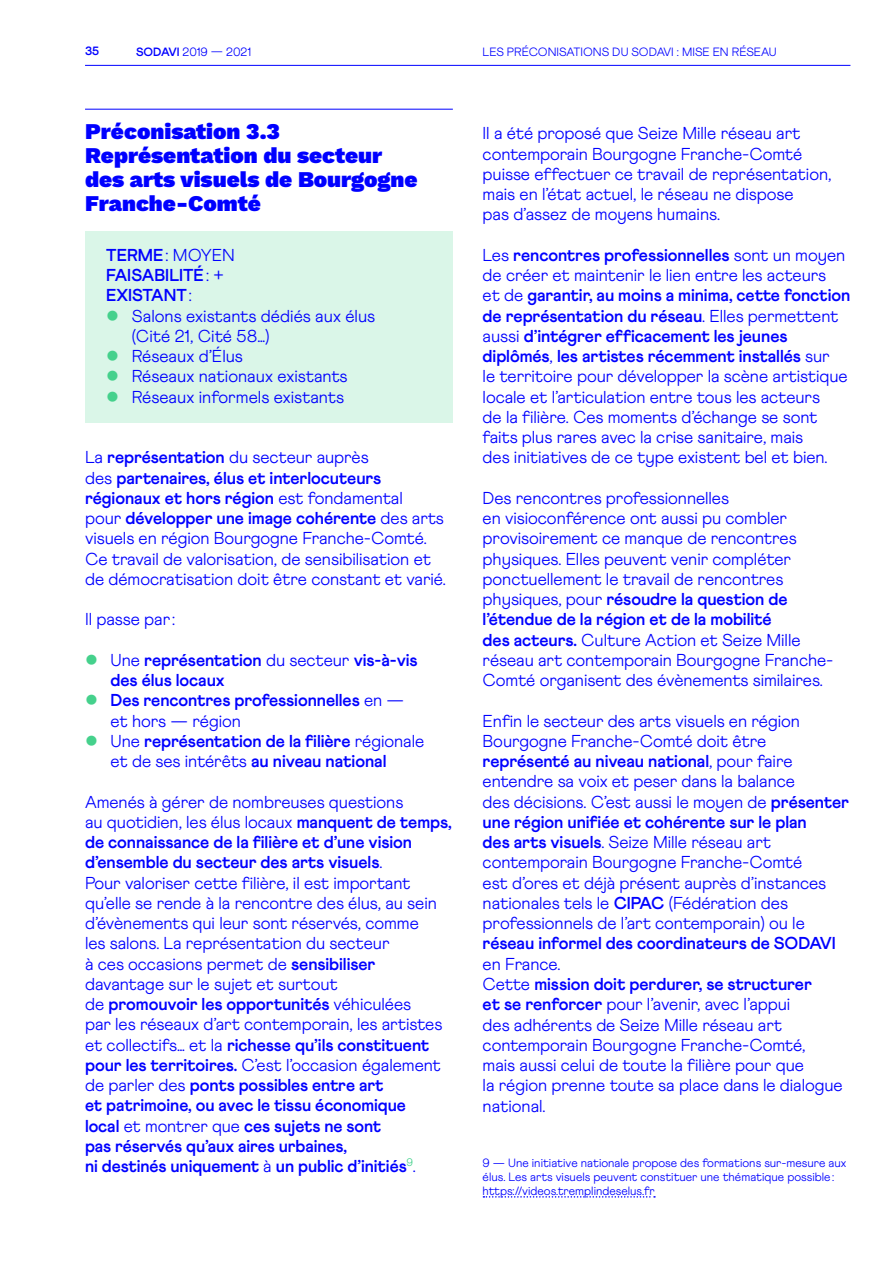
<style>
.page{position:relative;width:893px;height:1263px;background:#fff}
.page>*{position:absolute;margin:0;border:0;box-sizing:border-box;transform-origin:0 0}
.t1{font:900 22.5px/24px "Work Sans";color:#00f}
.t2{font:300 17.25px/20.2px "Athletics";letter-spacing:-.005em;color:#00f}
.t3{font:700 17.25px/20.2px "Athletics";letter-spacing:-.005em;color:#00f}
.t4{font:300 12px/14.4px "Athletics";color:#00f}
.t5{font:700 12px "Athletics";color:#00f}
.s1{font-weight:700}
.s2{font-weight:300}
</style>
<div class="page">
<hr style="left:85px;top:65px;width:765px;height:1px;background:#00f">
<div style="left:85px;top:232px;width:368px;height:191px;background:#daf6e8"></div>
<hr style="left:85px;top:109px;width:368px;height:1px;background:#00f">
<svg style="left:483px;top:1196px;width:172px;height:1px"></svg>
<p class="t5" style="left:85px;top:44px;width:16px">35</p>
<p class="t4" style="left:136px;top:45px;width:117px"><span class="s1">SODAVI</span> 2019 — 2021</p>
<p class="t4" style="left:483px;top:45px;width:296px">LES PRÉCONISATIONS DU SODAVI : MISE EN RÉSEAU</p>
<h1 class="t1" style="left:85px;top:121px;width:334px">Préconisation 3.3<br>Représentation du secteur des arts visuels de Bourgogne<br>Franche-Comté</h1>
<p class="t3" style="left:106px;top:245px;width:130px">TERME<span class="s2">: MOYEN<br></span>FAISABILITÉ<span class="s2">: +<br></span>EXISTANT<span class="s2">:</span></p>
<p class="t2" style="left:132px;top:306px;width:245px">Salons existants dédiés aux élus (Cité 21, Cité 58…)<br>Réseaux d’Élus<br>Réseaux nationaux existants<br>Réseaux informels existants</p>
<p class="t2" style="left:85px;top:447px;width:362px">La <span class="s1">représentation</span> du secteur auprès<br>des <span class="s1">partenaires, élus et interlocuteurs régionaux et hors région</span> est fondamental<br>pour <span class="s1">développer une image cohérente</span> des arts visuels en région Bourgogne Franche-Comté.<br>Ce travail de valorisation, de sensibilisation et de démocratisation doit être constant et varié.</p>
<p class="t2" style="left:85px;top:609px;width:92px">Il passe par :</p>
<p class="t3" style="left:111px;top:650px;width:315px"><span class="s2">Une</span> représentation <span class="s2">du secteur</span> vis-à-vis des élus locaux<br>Des rencontres professionnelles <span class="s2">en — et hors — région<br>Une</span> représentation de la filière <span class="s2">régionale et de ses intérêts</span> au niveau national</p>
<p class="t2" style="left:85px;top:792px;width:368px">Amenés à gérer de nombreuses questions<br>au quotidien, les élus locaux <span class="s1">manquent de temps, de connaissance de la filière et d’une vision d’ensemble du secteur des arts visuels</span>.<br>Pour valoriser cette filière, il est important qu’elle se rende à la rencontre des élus, au sein d’évènements qui leur sont réservés, comme<br>les salons. La représentation du secteur<br>à ces occasions permet de <span class="s1">sensibiliser </span>davantage sur le sujet et surtout<br>de <span class="s1">promouvoir les opportunités</span> véhiculées<br>par les réseaux d’art contemporain, les artistes et collectifs… et la <span class="s1">richesse qu’ils constituent pour les territoires.</span> C’est l’occasion également de parler des <span class="s1">ponts possibles entre art<br>et patrimoine, ou avec le tissu économique<br>local</span> et montrer que <span class="s1">ces sujets ne sont<br>pas réservés qu’aux aires urbaines,<br>ni destinés uniquement</span> à <span class="s1">un public d’initiés</span><sup>9</sup>.</p>
<p class="t2" style="left:483px;top:123px;width:350px">Il a été proposé que Seize Mille réseau art contemporain Bourgogne Franche-Comté puisse effectuer ce travail de représentation, mais en l’état actuel, le réseau ne dispose<br>pas d’assez de moyens humains.</p>
<p class="t2" style="left:483px;top:245px;width:369px">Les <span class="s1">rencontres professionnelles</span> sont un moyen de créer et maintenir le lien entre les acteurs<br>et de <span class="s1">garantir, au moins a minima, cette fonction de représentation du réseau</span>. Elles permettent aussi <span class="s1">d’intégrer efficacement les jeunes diplômés</span>, <span class="s1">les artistes récemment installés</span> sur<br>le territoire pour développer la scène artistique locale et l’articulation entre tous les acteurs<br>de la filière. Ces moments d’échange se sont faits plus rares avec la crise sanitaire, mais<br>des initiatives de ce type existent bel et bien.</p>
<p class="t2" style="left:483px;top:488px;width:352px">Des rencontres professionnelles<br>en visioconférence ont aussi pu combler provisoirement ce manque de rencontres physiques. Elles peuvent venir compléter ponctuellement le travail de rencontres physiques, pour <span class="s1">résoudre la question de l’étendue de la région et de la mobilité<br>des acteurs.</span> Culture Action et Seize Mille réseau art contemporain Bourgogne Franche-Comté organisent des évènements similaires.</p>
<p class="t2" style="left:483px;top:711px;width:368px">Enfin le secteur des arts visuels en région Bourgogne Franche-Comté doit être <span class="s1">représenté au niveau national</span>, pour faire entendre sa voix et peser dans la balance<br>des décisions. C’est aussi le moyen de <span class="s1">présenter une région unifiée et cohérente sur le plan<br>des arts visuels</span>. Seize Mille réseau art contemporain Bourgogne Franche-Comté<br>est d’ores et déjà présent auprès d’instances nationales tels le <span class="s1">CIPAC</span> (Fédération des professionnels de l’art contemporain) ou le</p>
<p class="t3" style="left:483px;top:933px;width:355px">réseau informel des coordinateurs de SODAVI</p>
<p class="t2" style="left:483px;top:954px;width:362px">en France.<br>Cette <span class="s1">mission doit perdurer, se structurer<br>et se renforcer</span> pour l’avenir, avec l’appui<br>des adhérents de Seize Mille réseau art contemporain Bourgogne Franche-Comté,<br>mais aussi celui de toute la filière pour que<br>la région prenne toute sa place dans le dialogue national.</p>
<p class="t4" style="left:483px;top:1155px;width:365px">9 — Une initiative nationale propose des formations sur-mesure aux élus. Les arts visuels peuvent constituer une thématique possible: https://videos.tremplindeselus.fr</p>
</div>
